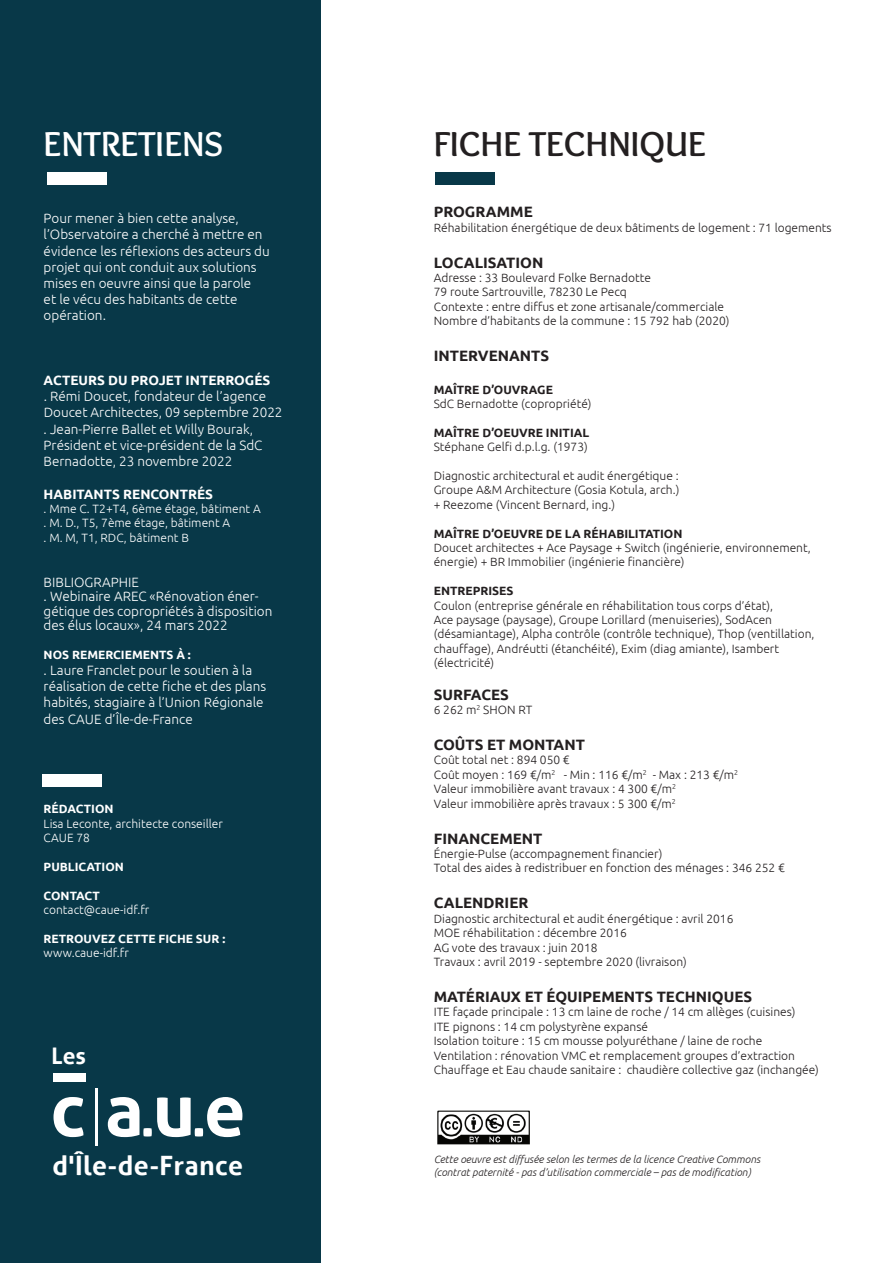
<style>
.page{position:relative;width:893px;height:1263px;background:#fff}
.page>*{position:absolute;margin:0;border:0;box-sizing:border-box;transform-origin:0 0}
.t1{font:700 36px "Overlock";color:#231f20}
.t2{font:700 36px "Overlock";color:#fff}
.t3{font:700 26.7px "Aller";letter-spacing:.015em;color:#fff}
.t4{font:700 22.8px "Aller";color:#fff}
.t5{font:700 15px "Ubuntu";color:#231f20}
.t6{font:300 13.5px/16.2px "Ubuntu";color:#fff}
.t7{font:700 13.5px "Ubuntu";color:#fff}
.t8{font:300 12px/14.4px "Ubuntu";color:#231f20}
.t9{font:300 12px/14.4px "Ubuntu";color:#fff}
.t10{font:700 12px "Ubuntu";color:#231f20}
.t11{font:700 12px "Ubuntu";color:#fff}
.t12{font:italic 300 10.5px/12.6px "Ubuntu";color:#231f20}
</style>
<div class="page">
<div style="left:0;top:0;width:320px;height:1263px;background:#083848"></div>
<div style="left:435px;top:172px;width:60px;height:13px;background:#083848"></div>
<div style="left:47px;top:172px;width:59px;height:13px;background:#fff"></div>
<svg style="left:54px;top:1097px;width:29px;height:40px"></svg>
<svg style="left:108px;top:1097px;width:134px;height:40px"></svg>
<div style="left:53px;top:1074px;width:32px;height:8px;background:#fff"></div>
<hr style="left:95px;top:1088px;width:2px;height:58px;background:#fff">
<div style="left:43px;top:774px;width:59px;height:13px;background:#fff"></div>
<img style="left:437px;top:1110px;width:93px;height:35px">
<h1 class="t2" style="left:44px;top:123px;width:181px">ENTRETIENS</h1>
<p class="t6" style="left:44px;top:210px;width:228px">Pour mener à bien cette analyse, l’Observatoire a cherché à mettre en évidence les réflexions des acteurs du projet qui ont conduit aux solutions mises en oeuvre ainsi que la parole<br>et le vécu des habitants de cette opération.</p>
<p class="t7" style="left:44px;top:372px;width:228px">ACTEURS DU PROJET INTERROGÉS</p>
<p class="t6" style="left:44px;top:421px;width:220px">. Jean-Pierre Ballet et Willy Bourak,<br>Président et vice-président de la SdC<br>Bernadotte, 23 novembre 2022</p>
<p class="t7" style="left:44px;top:486px;width:171px">HABITANTS RENCONTRÉS</p>
<p class="t9" style="left:44px;top:501px;width:219px">. Mme C. T2+T4, 6ème étage, bâtiment A . M. D., T5, 7ème étage, bâtiment A<br>. M. M, T1, RDC, bâtiment B</p>
<p class="t6" style="left:44px;top:574px;width:230px;line-height:14.4px">BIBLIOGRAPHIE<br>. Webinaire AREC «Rénovation éner&shy;gétique des copropriétés à disposition des élus locaux», 24 mars 2022</p>
<p class="t11" style="left:44px;top:647px;width:149px">NOS REMERCIEMENTS À :</p>
<p class="t6" style="left:44px;top:662px;width:224px">. Laure Franclet pour le soutien à la réalisation de cette fiche et des plans habités, stagiaire à l’Union Régionale des CAUE d’Île-de-France</p>
<p class="t6" style="left:44px;top:388px;width:240px">. Rémi Doucet, fondateur de l’agence<br>Doucet Architectes, 09 septembre 2022</p>
<p class="t11" style="left:44px;top:802px;width:71px">RÉDACTION</p>
<p class="t9" style="left:44px;top:816px;width:181px">Lisa Leconte, architecte conseiller<br>CAUE 78</p>
<p class="t11" style="left:44px;top:859px;width:82px">PUBLICATION</p>
<p class="t11" style="left:44px;top:888px;width:58px">CONTACT</p>
<p class="t9" style="left:44px;top:902px;width:107px">contact@caue-idf.fr</p>
<p class="t11" style="left:44px;top:931px;width:183px">RETROUVEZ CETTE FICHE SUR :</p>
<p class="t9" style="left:44px;top:946px;width:87px">www.caue-idf.fr</p>
<h3 class="t4" style="left:51px;top:1042px;width:36px">Les</h3>
<h2 class="t3" style="left:52px;top:1149px;width:192px">d'Île-de-France</h2>
<h1 class="t1" style="left:434px;top:123px;width:274px">FICHE TECHNIQUE</h1>
<p class="t5" style="left:434px;top:203px;width:101px">PROGRAMME</p>
<p class="t8" style="left:434px;top:220px;width:399px">Réhabilitation énergétique de deux bâtiments de logement : 71 logements</p>
<p class="t5" style="left:434px;top:253px;width:111px">LOCALISATION</p>
<p class="t8" style="left:434px;top:270px;width:297px">Adresse : 33 Boulevard Folke Bernadotte<br>79 route Sartrouville, 78230 Le Pecq<br>Contexte : entre diffus et zone artisanale/commerciale Nombre d’habitants de la commune : 15 792 hab (2020)</p>
<p class="t5" style="left:434px;top:347px;width:117px">INTERVENANTS</p>
<p class="t10" style="left:434px;top:382px;width:121px">MAÎTRE D’OUVRAGE</p>
<p class="t8" style="left:434px;top:396px;width:159px">SdC Bernadotte (copropriété)</p>
<p class="t10" style="left:434px;top:425px;width:157px">MAÎTRE D’OEUVRE INITIAL</p>
<p class="t8" style="left:434px;top:439px;width:156px">Stéphane Gelfi d.p.l.g. (1973)</p>
<p class="t8" style="left:434px;top:468px;width:247px;text-align:justify">Diagnostic architectural et audit énergétique :<br>Groupe A&amp;M Architecture (Gosia Kotula, arch.) + Reezome (Vincent Bernard, ing.)</p>
<p class="t10" style="left:434px;top:526px;width:250px">MAÎTRE D’OEUVRE DE LA RÉHABILITATION</p>
<p class="t8" style="left:434px;top:540px;width:379px">Doucet architectes + Ace Paysage + Switch (ingénierie, environnement, énergie) + BR Immobilier (ingénierie financière)</p>
<p class="t10" style="left:434px;top:584px;width:81px">ENTREPRISES</p>
<p class="t8" style="left:434px;top:598px;width:382px">Coulon (entreprise générale en réhabilitation tous corps d’état),<br>Ace paysage (paysage), Groupe Lorillard (menuiseries), SodAcen (désamiantage), Alpha contrôle (contrôle technique), Thop (ventillation, chauffage), Andréutti (étanchéité), Exim (diag amiante), Isambert (électricité)</p>
<p class="t5" style="left:434px;top:685px;width:77px">SURFACES</p>
<p class="t8" style="left:434px;top:702px;width:100px">6 262 m<sup>2</sup> SHON RT</p>
<p class="t5" style="left:434px;top:736px;width:153px">COÛTS ET MONTANT</p>
<p class="t8" style="left:434px;top:753px;width:306px">Coût total net : 894 050 €<br>Coût moyen : 169 €/m<sup>2</sup> - Min : 116 €/m<sup>2</sup> - Max : 213 €/m<sup>2<br></sup>Valeur immobilière avant travaux : 4 300 €/m<sup>2<br></sup>Valeur immobilière après travaux : 5 300 €/m<sup>2</sup></p>
<p class="t5" style="left:434px;top:829px;width:110px">FINANCEMENT</p>
<p class="t8" style="left:434px;top:846px;width:353px">Énergie-Pulse (accompagnement financier)<br>Total des aides à redistribuer en fonction des ménages : 346 252 €</p>
<p class="t5" style="left:434px;top:894px;width:96px">CALENDRIER</p>
<p class="t8" style="left:434px;top:911px;width:301px">Diagnostic architectural et audit énergétique : avril 2016<br>MOE réhabilitation : décembre 2016<br>AG vote des travaux : juin 2018<br>Travaux : avril 2019 - septembre 2020 (livraison)</p>
<p class="t5" style="left:434px;top:988px;width:320px">MATÉRIAUX ET ÉQUIPEMENTS TECHNIQUES</p>
<p class="t8" style="left:434px;top:1005px;width:387px">ITE façade principale : 13 cm laine de roche / 14 cm allèges (cuisines)<br>ITE pignons : 14 cm polystyrène expansé<br>Isolation toiture : 15 cm mousse polyuréthane / laine de roche Ventilation : rénovation VMC et remplacement groupes d’extraction Chauffage et Eau chaude sanitaire : chaudière collective gaz (inchangée)</p>
<p class="t12" style="left:434px;top:1152px;width:328px">Cette oeuvre est diffusée selon les termes de la licence Creative Commons (contrat paternité - pas d’utilisation commerciale – pas de modification)</p>
</div>
